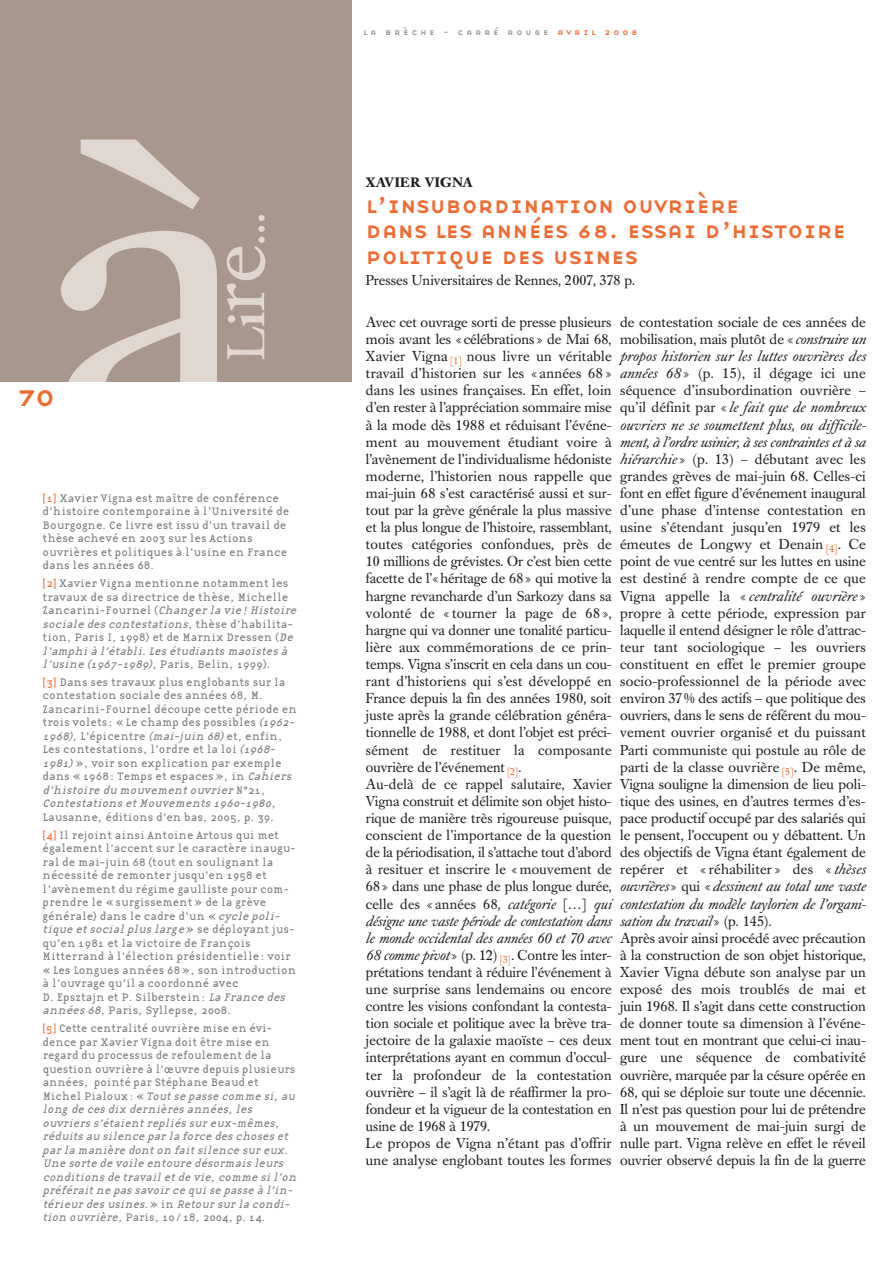
<style>
.page{position:relative;width:892px;height:1262px;background:#fff}
.page>*{position:absolute;margin:0;border:0;box-sizing:border-box;transform-origin:0 0}
.t1{font:450px "Caslon Book BE";color:#e1d7d1}
.t2{font:52.5px "Caslon Book BE";color:#e1d7d1}
.t3{font:30px "Base Nine Small Caps";color:#f26a30}
.t4{font:24px/25.5px "Base Nine Small Caps";color:#f26a30}
.t5{font:14.25px/17.1px "Caslon Book BE";letter-spacing:.005em;color:#231f20}
.t6{font:700 13.5px "Caslon Book BE";letter-spacing:.02em;color:#231f20}
.t7{font:11.25px/13.5px "Base Twelve Serif";color:#76787b}
.t8{font:italic 11.25px/13.5px "Base Twelve Serif";color:#76787b}
.t9{font:9px "Base Nine Small Caps";letter-spacing:.335em;color:#939598}
.s1{font-weight:500}
.s2{font-size:82.5px}
.s3{color:#f26a30}
.s4{font-style:italic}
.s5{font-style:normal;color:#f26a30}
.s6{font-style:normal}
</style>
<div class="page">
<div style="left:0;top:0;width:352px;height:382px;background:#a7978d"></div>
<h3 class="t3" style="left:17px;top:378px;width:40px">70</h3>
<h1 class="t1" style="left:46px;top:104px;width:208px">à</h1>
<h2 class="t2" style="left:225px;top:360px;width:149px;rotate:-90deg">L<span class="s1">i</span><span class="s2">re</span>...</h2>
<p class="t7" style="left:43px;top:491px;width:248px"><span class="s3">[1]</span> Xavier Vigna est maître de conférence d’histoire contemporaine à l’Université de Bourgogne. Ce livre est issu d’un travail de thèse achevé en 2003 sur les Actions ouvrières et politiques à l’usine en France dans les années 68.</p>
<p class="t7" style="left:43px;top:576px;width:257px"><span class="s3">[2]</span> Xavier Vigna mentionne notamment les travaux de sa directrice de thèse, Michelle Zancarini-Fournel (<span class="s4">Changer la vie! Histoire sociale des contestations</span>, thèse d’habilita&shy;tion, Paris I, 1998) et de Marnix Dressen (<span class="s4">De l’amphi à l’établi. Les étudiants maoïstes à l’usine (1967-1989)</span>, Paris, Belin, 1999).</p>
<p class="t7" style="left:43px;top:675px;width:256px"><span class="s3">[3]</span> Dans ses travaux plus englobants sur la contestation sociale des années 68, M.<br>Zancarini-Fournel découpe cette période en trois volets : « Le champ des possibles <span class="s4">(1962- 1968),</span> L’épicentre <span class="s4">(mai-juin 68)</span> et, enfin, Les contestations, l’ordre et la loi <span class="s4">(1968- 1981)</span> », voir son explication par exemple dans « 1968 : Temps et espaces », in <span class="s4">Cahiers d’histoire du mouvement ouvrier</span> N°21, <span class="s4">Contestations et Mouvements 1960-1980</span>, Lausanne, éditions d’en bas, 2005, p. 39.</p>
<p class="t7" style="left:43px;top:828px;width:255px"><span class="s3">[4]</span> Il rejoint ainsi Antoine Artous qui met également l’accent sur le caractère inaugu&shy;ral de mai-juin 68 (tout en soulignant la nécessité de remonter jusqu’en 1958 et l’avènement du régime gaulliste pour com&shy;prendre le « surgissement » de la grève générale) dans le cadre d’un «<span class="s4">cycle poli&shy;tique et social plus large</span>» se déployant jus&shy;qu’en 1981 et la victoire de François Mitterrand à l’élection présidentielle : voir « Les Longues années 68 », son introduction à l’ouvrage qu’il a coordonné avec<br>D. Epsztajn et P. Silberstein : <span class="s4">La France des années 68</span>, Paris, Syllepse, 2008.</p>
<p class="t8" style="left:43px;top:1021px;width:257px"><span class="s5">[5]</span> <span class="s6">Cette centralité ouvrière mise en évi&shy;dence par Xavier Vigna doit être mise en regard du processus de refoulement de la question ouvrière à l’œuvre depuis plusieurs années, pointé par Stéphane Beaud et Michel Pialoux : «</span>Tout se passe comme si, au long de ces dix dernières années, les ouvriers s’étaient repliés sur eux-mêmes, réduits au silence par la force des choses et par la manière dont on fait silence sur eux.<br>Une sorte de voile entoure désormais leurs conditions de travail et de vie, comme si l’on préférait ne pas savoir ce qui se passe à l’in&shy;térieur des usines.<span class="s6">» in</span> Retour sur la condi&shy;tion ouvrière<span class="s6">, Paris, 10 / 18, 2004, p. 14.</span></p>
<p class="t9" style="left:363px;top:26px;width:275px">la brèche - carré rouge <span class="s3">avril 2008</span></p>
<p class="t6" style="left:366px;top:177px;width:108px">XAVIER VIGNA</p>
<h3 class="t4" style="left:366px;top:192px;width:481px">l’insubordination ouvrière<br>dans les années 68. essai d’histoire politique des usines</h3>
<p class="t5" style="left:366px;top:273px;width:270px">Presses Universitaires de Rennes, 2007, 378 p.</p>
<p class="t5" style="left:366px;top:315px;width:247px">Avec cet ouvrage sorti de presse plusieurs mois avant les «célébrations» de Mai 68, Xavier Vigna <sub>[1]</sub> nous livre un véritable travail d’historien sur les « années 68 » dans les usines françaises. En effet, loin d’en rester à l’appréciation sommaire mise à la mode dès 1988 et réduisant l’événe&shy;ment au mouvement étudiant voire à l’avènement de l’individualisme hédoniste moderne, l’historien nous rappelle que mai-juin 68 s’est caractérisé aussi et sur&shy;tout par la grève générale la plus massive et la plus longue de l’histoire, rassemblant, toutes catégories confondues, près de 10 millions de grévistes. Or c’est bien cette facette de l’«héritage de 68» qui motive la hargne revancharde d’un Sarkozy dans sa volonté de « tourner la page de 68 », hargne qui va donner une tonalité particu&shy;lière aux commémorations de ce prin&shy;temps. Vigna s’inscrit en cela dans un cou&shy;rant d’historiens qui s’est développé en France depuis la fin des années 1980, soit juste après la grande célébration généra&shy;tionnelle de 1988, et dont l’objet est préci&shy;sément de restituer la composante ouvrière de l’événement <sub>[2]</sub>.<br>Au-delà de ce rappel salutaire, Xavier Vigna construit et délimite son objet histo&shy;rique de manière très rigoureuse puisque, conscient de l’importance de la question de la périodisation, il s’attache tout d’abord à resituer et inscrire le « mouvement de 68» dans une phase de plus longue durée, celle des « années 68<span class="s4">, catégorie</span> […] <span class="s4">qui désigne une vaste période de contestation dans le monde occidental des années 60 et 70 avec 68 comme pivot</span> » (p. 12) <sub>[3]</sub>. Contre les inter&shy;prétations tendant à réduire l’événement à une surprise sans lendemains ou encore contre les visions confondant la contesta&shy;tion sociale et politique avec la brève tra&shy;jectoire de la galaxie maoïste – ces deux interprétations ayant en commun d’occul&shy;ter la profondeur de la contestation ouvrière – il s’agit là de réaffirmer la pro&shy;fondeur et la vigueur de la contestation en usine de 1968 à 1979.<br>Le propos de Vigna n’étant pas d’offrir une analyse englobant toutes les formes</p>
<p class="t5" style="left:620px;top:315px;width:247px">de contestation sociale de ces années de mobilisation, mais plutôt de « <span class="s4">construire un propos historien sur les luttes ouvrières des années 68</span> » (p. 15), il dégage ici une séquence d’insubordination ouvrière – qu’il définit par « <span class="s4">le fait que de nombreux ouvriers ne se soumettent plus, ou difficile&shy;ment, à l’ordre usinier, à ses contraintes et à sa hiérarchie</span> » (p. 13) – débutant avec les grandes grèves de mai-juin 68. Celles-ci font en effet figure d’événement inaugural d’une phase d’intense contestation en usine s’étendant jusqu’en 1979 et les émeutes de Longwy et Denain <sub>[4]</sub>. Ce point de vue centré sur les luttes en usine est destiné à rendre compte de ce que Vigna appelle la « <span class="s4">centralité ouvrière</span> » propre à cette période, expression par laquelle il entend désigner le rôle d’attrac&shy;teur tant sociologique – les ouvriers constituent en effet le premier groupe socio-professionnel de la période avec environ 37% des actifs – que politique des ouvriers, dans le sens de référent du mou&shy;vement ouvrier organisé et du puissant Parti communiste qui postule au rôle de parti de la classe ouvrière <sub>[5]</sub>. De même, Vigna souligne la dimension de lieu poli&shy;tique des usines, en d’autres termes d’es&shy;pace productif occupé par des salariés qui le pensent, l’occupent ou y débattent. Un des objectifs de Vigna étant également de repérer et « réhabiliter » des « <span class="s4">thèses ouvrières</span> » qui « <span class="s4">dessinent au total une vaste contestation du modèle taylorien de l’organi&shy;sation du travail</span> » (p. 145).<br>Après avoir ainsi procédé avec précaution à la construction de son objet historique, Xavier Vigna débute son analyse par un exposé des mois troublés de mai et juin 1968. Il s’agit dans cette construction de donner toute sa dimension à l’événe&shy;ment tout en montrant que celui-ci inau&shy;gure une séquence de combativité ouvrière, marquée par la césure opérée en 68, qui se déploie sur toute une décennie.<br>Il n’est pas question pour lui de prétendre à un mouvement de mai-juin surgi de nulle part. Vigna relève en effet le réveil ouvrier observé depuis la fin de la guerre</p>
</div>
